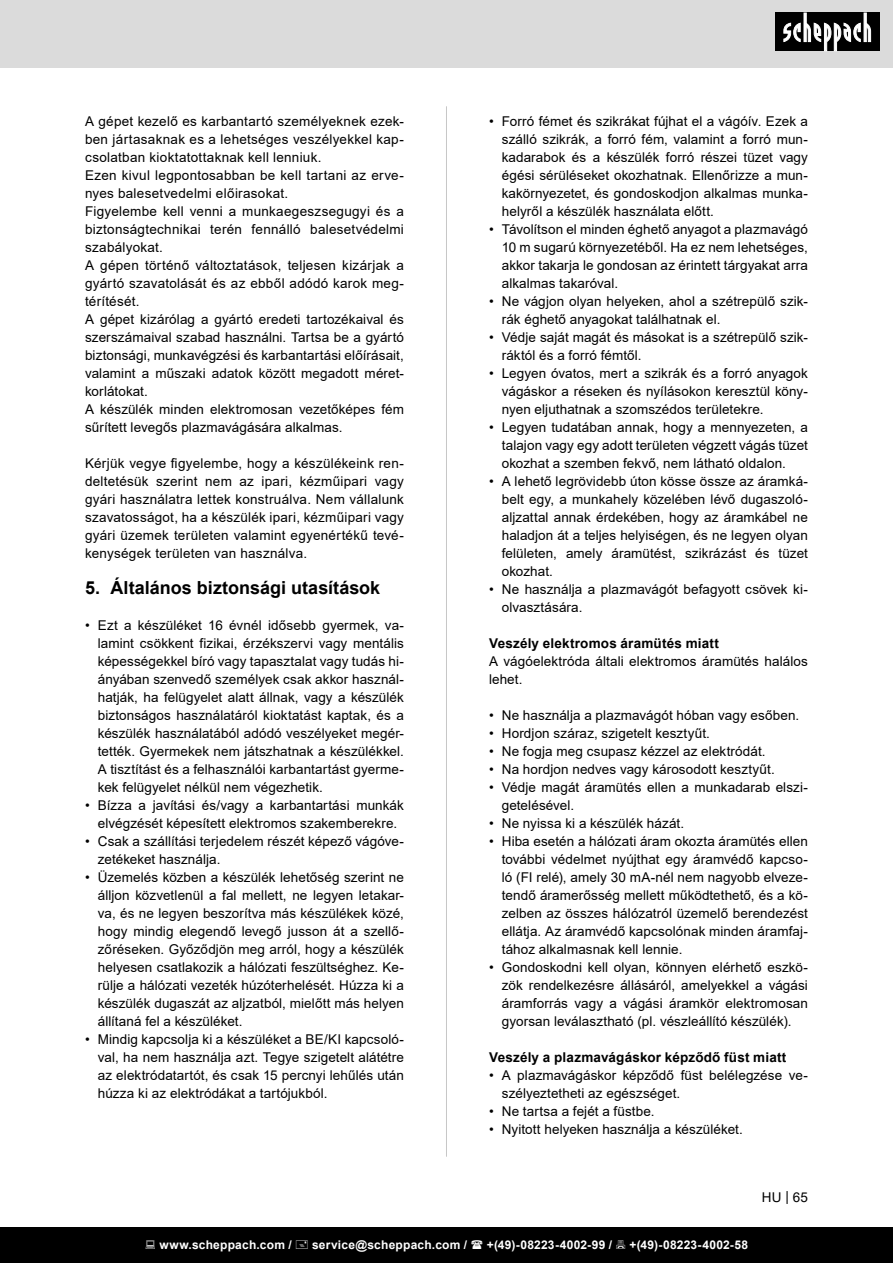
<style>
.page{position:relative;width:893px;height:1263px;background:#fff}
.page>*{position:absolute;margin:0;border:0;box-sizing:border-box;transform-origin:0 0}
.t1{font:700 18px "Arial";color:#000}
.Basiseinstellung{font:13.5px/18px "Arial";letter-spacing:.005em;color:#000;text-align:justify}
.Grundtext_Bold{font:700 13.5px "Arial";letter-spacing:.015em;color:#000}
.Grundtext_Bold-2{font:13.5px/18px "Arial";letter-spacing:.01em;color:#000}
.t2{font:700 12px "Arial";letter-spacing:.02em;color:#fff}
</style>
<div class="page">
<div style="left:0;top:0;width:893px;height:67px;background:#dbdbdb"></div>
<div style="left:0;top:1227px;width:893px;height:36px;background:#000"></div>
<div style="left:775px;top:13px;width:105px;height:38px;background:#000"></div>
<svg style="left:783px;top:13px;width:88px;height:38px"></svg>
<hr style="left:446px;top:106px;width:1px;height:1051px;background:#c7c7c7">
<p class="Basiseinstellung" style="left:85px;top:112px;width:320px">A gépet kezelő es karbantartó személyeknek ezek&shy;ben jártasaknak es a lehetséges veszélyekkel kap&shy;csolatban kioktatottaknak kell lenniuk.</p>
<p class="Basiseinstellung" style="left:85px;top:166px;width:320px">Ezen kivul legpontosabban be kell tartani az erve&shy;nyes balesetvedelmi előirasokat.</p>
<p class="Basiseinstellung" style="left:85px;top:202px;width:320px">Figyelembe kell venni a munkaegeszsegugyi és a biztonságtechnikai terén fennálló balesetvédelmi szabályokat.</p>
<p class="Basiseinstellung" style="left:85px;top:256px;width:320px">A gépen történő változtatások, teljesen kizárjak a gyártó szavatolását és az ebből adódó karok meg&shy;térítését.</p>
<p class="Basiseinstellung" style="left:85px;top:310px;width:320px">A gépet kizárólag a gyártó eredeti tartozékaival és szerszámaival szabad használni. Tartsa be a gyártó biztonsági, munkavégzési és karbantartási előírásait, valamint a műszaki adatok között megadott méret&shy;korlátokat.</p>
<p class="Basiseinstellung" style="left:85px;top:400px;width:320px">A készülék minden elektromosan vezetőképes fém sűrített levegős plazmavágására alkalmas.</p>
<p class="Basiseinstellung" style="left:85px;top:454px;width:320px">Kérjük vegye figyelembe, hogy a készülékeink ren&shy;deltetésük szerint nem az ipari, kézműipari vagy gyári használatra lettek konstruálva. Nem vállalunk szavatosságot, ha a készülék ipari, kézműipari vagy gyári üzemek területen valamint egyenértékű tevé&shy;kenységek területen van használva.</p>
<p class="t1" style="left:85px;top:575px;width:297px">5. Általános biztonsági utasítások</p>
<p class="Basiseinstellung" style="left:98px;top:616px;width:308px;text-indent:-13px">• Ezt a készüléket 16 évnél idősebb gyermek, va&shy;lamint csökkent fizikai, érzékszervi vagy mentális képességekkel bíró vagy tapasztalat vagy tudás hi&shy;ányában szenvedő személyek csak akkor használ&shy;hatják, ha felügyelet alatt állnak, vagy a készülék biztonságos használatáról kioktatást kaptak, és a készülék használatából adódó veszélyeket megér&shy;tették. Gyermekek nem játszhatnak a készülékkel.<br>A tisztítást és a felhasználói karbantartást gyerme&shy;kek felügyelet nélkül nem végezhetik.</p>
<p class="Basiseinstellung" style="left:85px;top:796px;width:320px;text-align:center">• Bízza a javítási és/vagy a karbantartási munkák elvégzését képesített elektromos szakemberekre.</p>
<p class="Basiseinstellung" style="left:98px;top:832px;width:308px;text-indent:-13px">• Csak a szállítási terjedelem részét képező vágóve&shy;zetékeket használja.</p>
<p class="Basiseinstellung" style="left:98px;top:868px;width:308px;text-indent:-13px">• Üzemelés közben a készülék lehetőség szerint ne álljon közvetlenül a fal mellett, ne legyen letakar&shy;va, és ne legyen beszorítva más készülékek közé, hogy mindig elegendő levegő jusson át a szellő&shy;zőréseken. Győződjön meg arról, hogy a készülék helyesen csatlakozik a hálózati feszültséghez. Ke&shy;rülje a hálózati vezeték húzóterhelését. Húzza ki a készülék dugaszát az aljzatból, mielőtt más helyen állítaná fel a készüléket.</p>
<p class="Basiseinstellung" style="left:98px;top:1030px;width:308px;text-indent:-13px">• Mindig kapcsolja ki a készüléket a BE/KI kapcsoló&shy;val, ha nem használja azt. Tegye szigetelt alátétre az elektródatartót, és csak 15 percnyi lehűlés után húzza ki az elektródákat a tartójukból.</p>
<p class="Basiseinstellung" style="left:502px;top:112px;width:308px;text-indent:-13px">• Forró fémet és szikrákat fújhat el a vágóív. Ezek a szálló szikrák, a forró fém, valamint a forró mun&shy;kadarabok és a készülék forró részei tüzet vagy égési sérüléseket okozhatnak. Ellenőrizze a mun&shy;kakörnyezetet, és gondoskodjon alkalmas munka&shy;helyről a készülék használata előtt.</p>
<p class="Basiseinstellung" style="left:502px;top:220px;width:308px;text-indent:-13px">• Távolítson el minden éghető anyagot a plazmavágó 10 m sugarú környezetéből. Ha ez nem lehetséges, akkor takarja le gondosan az érintett tárgyakat arra alkalmas takaróval.</p>
<p class="Basiseinstellung" style="left:502px;top:292px;width:308px;text-indent:-13px">• Ne vágjon olyan helyeken, ahol a szétrepülő szik&shy;rák éghető anyagokat találhatnak el.</p>
<p class="Basiseinstellung" style="left:502px;top:328px;width:308px;text-indent:-13px">• Védje saját magát és másokat is a szétrepülő szik&shy;ráktól és a forró fémtől.</p>
<p class="Basiseinstellung" style="left:502px;top:364px;width:308px;text-indent:-13px">• Legyen óvatos, mert a szikrák és a forró anyagok vágáskor a réseken és nyílásokon keresztül kön - nyen eljuthatnak a szomszédos területekre.</p>
<p class="Basiseinstellung" style="left:502px;top:418px;width:308px;text-indent:-13px">• Legyen tudatában annak, hogy a mennyezeten, a talajon vagy egy adott területen végzett vágás tüzet okozhat a szemben fekvő, nem látható oldalon.</p>
<p class="Basiseinstellung" style="left:502px;top:472px;width:308px;text-indent:-13px">• A lehető legrövidebb úton kösse össze az áramká&shy;belt egy, a munkahely közelében lévő dugaszoló&shy;aljzattal annak érdekében, hogy az áramkábel ne haladjon át a teljes helyiségen, és ne legyen olyan felületen, amely áramütést, szikrázást és tüzet okozhat.</p>
<p class="Basiseinstellung" style="left:502px;top:580px;width:308px;text-indent:-13px">• Ne használja a plazmavágót befagyott csövek ki&shy;olvasztására.</p>
<p class="Grundtext_Bold" style="left:489px;top:634px;width:231px">Veszély elektromos áramütés miatt</p>
<p class="Grundtext_Bold-2" style="left:489px;top:652px;width:320px">A vágóelektróda általi elektromos áramütés halálos lehet.</p>
<p class="Basiseinstellung" style="left:489px;top:706px;width:312px">• Ne használja a plazmavágót hóban vagy esőben.</p>
<p class="Basiseinstellung" style="left:489px;top:724px;width:222px">• Hordjon száraz, szigetelt kesztyűt.</p>
<p class="Basiseinstellung" style="left:489px;top:742px;width:278px">• Ne fogja meg csupasz kézzel az elektródát.</p>
<p class="Basiseinstellung" style="left:489px;top:760px;width:287px">• Na hordjon nedves vagy károsodott kesztyűt.</p>
<p class="Basiseinstellung" style="left:502px;top:778px;width:308px;text-indent:-13px">• Védje magát áramütés ellen a munkadarab elszi&shy;getelésével.</p>
<p class="Basiseinstellung" style="left:489px;top:814px;width:197px">• Ne nyissa ki a készülék házát.</p>
<p class="Basiseinstellung" style="left:502px;top:832px;width:308px;text-indent:-13px">• Hiba esetén a hálózati áram okozta áramütés ellen további védelmet nyújthat egy áramvédő kapcso&shy;ló (FI relé), amely 30 mA-nél nem nagyobb elveze&shy;tendő áramerősség mellett működtethető, és a kö&shy;zelben az összes hálózatról üzemelő berendezést ellátja. Az áramvédő kapcsolónak minden áramfaj&shy;tához alkalmasnak kell lennie.</p>
<p class="Basiseinstellung" style="left:502px;top:958px;width:308px;text-indent:-13px">• Gondoskodni kell olyan, könnyen elérhető eszkö&shy;zök rendelkezésre állásáról, amelyekkel a vágási áramforrás vagy a vágási áramkör elektromosan gyorsan leválasztható (pl. vészleállító készülék).</p>
<p class="Grundtext_Bold" style="left:489px;top:1048px;width:299px">Veszély a plazmavágáskor képződő füst miatt</p>
<p class="Basiseinstellung" style="left:502px;top:1066px;width:308px;text-indent:-13px">• A plazmavágáskor képződő füst belélegzése ve&shy;szélyeztetheti az egészséget.</p>
<p class="Basiseinstellung" style="left:489px;top:1102px;width:167px">• Ne tartsa a fejét a füstbe.</p>
<p class="Basiseinstellung" style="left:489px;top:1120px;width:255px">• Nyitott helyeken használja a készüléket.</p>
<p class="Basiseinstellung" style="left:762px;top:1188px;width:47px">HU | 65</p>
<p class="t2" style="left:159px;top:1236px;width:134px">www.scheppach.com /</p>
<p class="t2" style="left:312px;top:1236px;width:157px">service@scheppach.com /</p>
<p class="t2" style="left:487px;top:1236px;width:127px">+(49)-08223-4002-99 /</p>
<p class="t2" style="left:629px;top:1236px;width:120px">+(49)-08223-4002-58</p>
</div>
